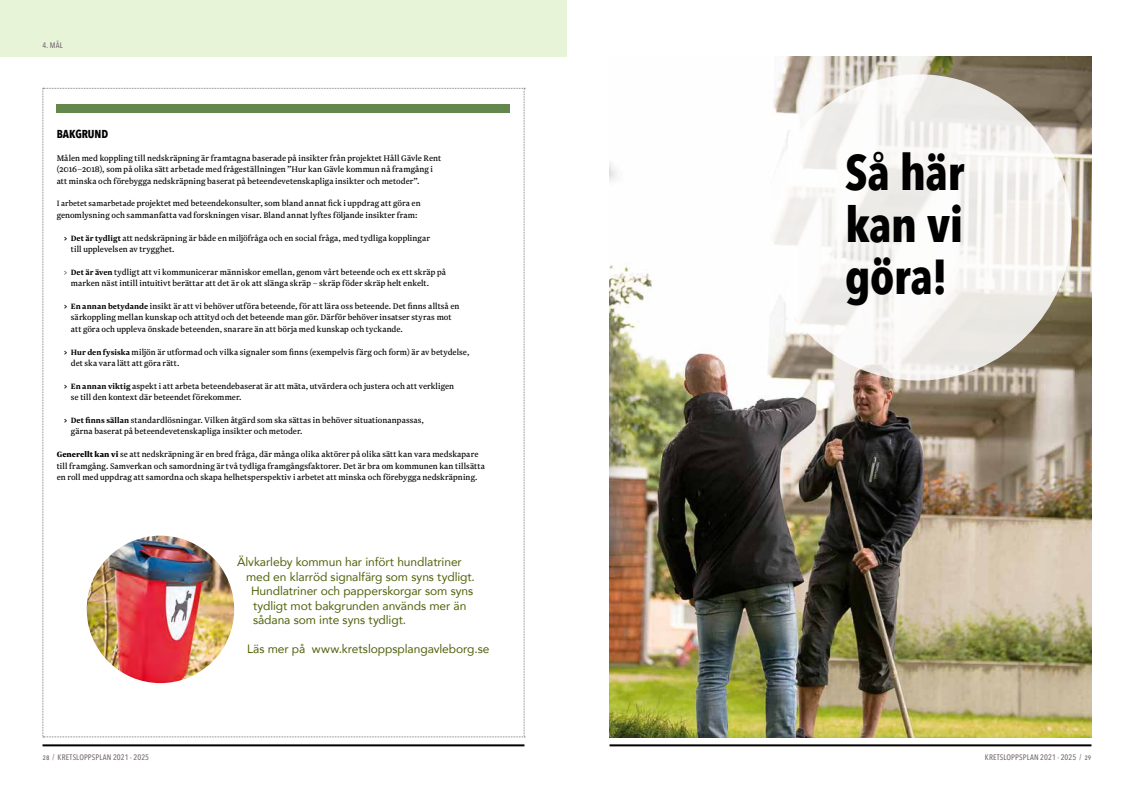
<style>
.page{position:relative;width:1134px;height:794px;background:#fff}
.page>*{position:absolute;margin:0;border:0;box-sizing:border-box;transform-origin:0 0}
.t1{font:700 49px/52px "Avenir Next Condensed";letter-spacing:-.015em;color:#000;text-align:justify}
.t2{font:12px "Avenir";letter-spacing:-.005em;color:#4f610a}
.t3{font:700 11.5px "Avenir Next Condensed";letter-spacing:-.005em;color:#000}
.t4{font:9.5px/11.4px "Newzald";letter-spacing:.005em;color:#000}
.t5{font:500 8px "Avenir Next Condensed";letter-spacing:.015em;color:#746a6d}
.s1{font-size:9px}
.s2{font-weight:900}
.s3{font-weight:700;font-size:9px}
.s4{font-weight:900;font-size:9px}
</style>
<div class="page">
<hr style="left:43px;top:744px;width:481px;height:2px;background:#000">
<hr style="left:609px;top:744px;width:482px;height:2px;background:#000">
<svg style="left:43px;top:88px;width:482px;height:649px"></svg>
<div style="left:0;top:0;width:567px;height:57px;background:#e8f4d8"></div>
<img style="left:87px;top:535px;width:147px;height:148px;border-radius:74px">
<img style="left:609px;top:57px;width:482px;height:680px">
<svg style="left:765px;top:74px;width:306px;height:306px"></svg>
<p class="t5" style="left:43px;top:40px;width:22px">4. MÅL</p>
<p class="t3" style="left:57px;top:127px;width:53px">BAKGRUND</p>
<p class="t4" style="left:57px;top:152px;width:386px">Målen med koppling till nedskräpning är framtagna baserade på insikter från projektet Håll Gävle Rent (2016–2018), som på olika sätt arbetade med frågeställningen ”Hur kan Gävle kommun nå framgång i att minska och förebygga nedskräpning baserat på beteendevetenskapliga insikter och metoder”.</p>
<p class="t4" style="left:57px;top:198px;width:365px"><span class="s1">I arbetet samarbetade</span> projektet med beteendekonsulter, som bland annat fck i uppdrag att göra en genomlysning och sammanfatta vad forskningen visar. Bland annat lyftes följande insikter fram:</p>
<p class="t4" style="left:71px;top:232px;width:361px;text-indent:-7px"><span class="s2">&gt;</span> <span class="s3">Det är tydligt</span> att nedskräpning är både en miljöfråga och en social fråga, med tydliga kopplingar till upplevelsen av trygghet.</p>
<p class="t4" style="left:71px;top:266px;width:377px;text-indent:-7px">&gt; <span class="s3">Det är även</span> tydligt att vi kommunicerar människor emellan, genom vårt beteende och ex ett skräp på marken näst intill intuitivt berättar att det är ok att slänga skräp – skräp föder skräp helt enkelt.</p>
<p class="t4" style="left:71px;top:300px;width:390px;text-indent:-7px"><span class="s2">&gt;</span> <span class="s3">En annan betydande</span> insikt är att vi behöver utföra beteende, för att lära oss beteende. Det fnns alltså en särkoppling mellan kunskap och attityd och det beteende man gör. Därför behöver insatser styras mot att göra och uppleva önskade beteenden, snarare än att börja med kunskap och tyckande.</p>
<p class="t4" style="left:71px;top:346px;width:400px;text-indent:-7px"><span class="s2">&gt;</span> <span class="s3">Hur den fysiska</span> miljön är utformad och vilka signaler som fnns (exempelvis färg och form) är av betydelse, det ska vara lätt att göra rätt.</p>
<p class="t4" style="left:71px;top:380px;width:385px;text-indent:-7px"><span class="s2">&gt;</span> <span class="s3">En annan viktig</span> aspekt i att arbeta beteendebaserat är att mäta, utvärdera och justera och att verkligen se till den kontext där beteendet förekommer.</p>
<p class="t4" style="left:71px;top:414px;width:355px;text-indent:-7px"><span class="s2">&gt;</span> <span class="s3">Det fnns sällan</span> standardlösningar. Vilken åtgärd som ska sättas in behöver situationanpassas, gärna baserat på beteendevetenskapliga insikter och metoder.</p>
<p class="t4" style="left:57px;top:448px;width:430px"><span class="s4">Generellt kan vi</span> se att nedskräpning är en bred fråga, där många olika aktörer på olika sätt kan vara medskapare till framgång. Samverkan och samordning är två tydliga framgångsfaktorer. Det är bra om kommunen kan tillsätta en roll med uppdrag att samordna och skapa helhetsperspektiv i arbetet att minska och förebygga nedskräpning.</p>
<p class="t2" style="left:237px;top:552px;width:226px">Älvkarleby kommun har infört hundlatriner</p>
<p class="t2" style="left:246px;top:567px;width:230px">med en klarröd signalfärg som syns tydligt.</p>
<p class="t2" style="left:251px;top:581px;width:224px">Hundlatriner och papperskorgar som syns</p>
<p class="t2" style="left:253px;top:596px;width:215px">tydligt mot bakgrunden används mer än</p>
<p class="t2" style="left:253px;top:610px;width:155px">sådana som inte syns tydligt.</p>
<p class="t2" style="left:247px;top:639px;width:244px">Läs mer på www.kretsloppsplangavleborg.se</p>
<p class="t1" style="left:845px;top:146px;width:121px">Så här kan vi göra!</p>
<p class="t5" style="left:43px;top:752px;width:108px">28 / KRETSLOPPSPLAN 2021 - 2025</p>
<p class="t5" style="left:985px;top:752px;width:108px">KRETSLOPPSPLAN 2021 - 2025 / 29</p>
</div>
